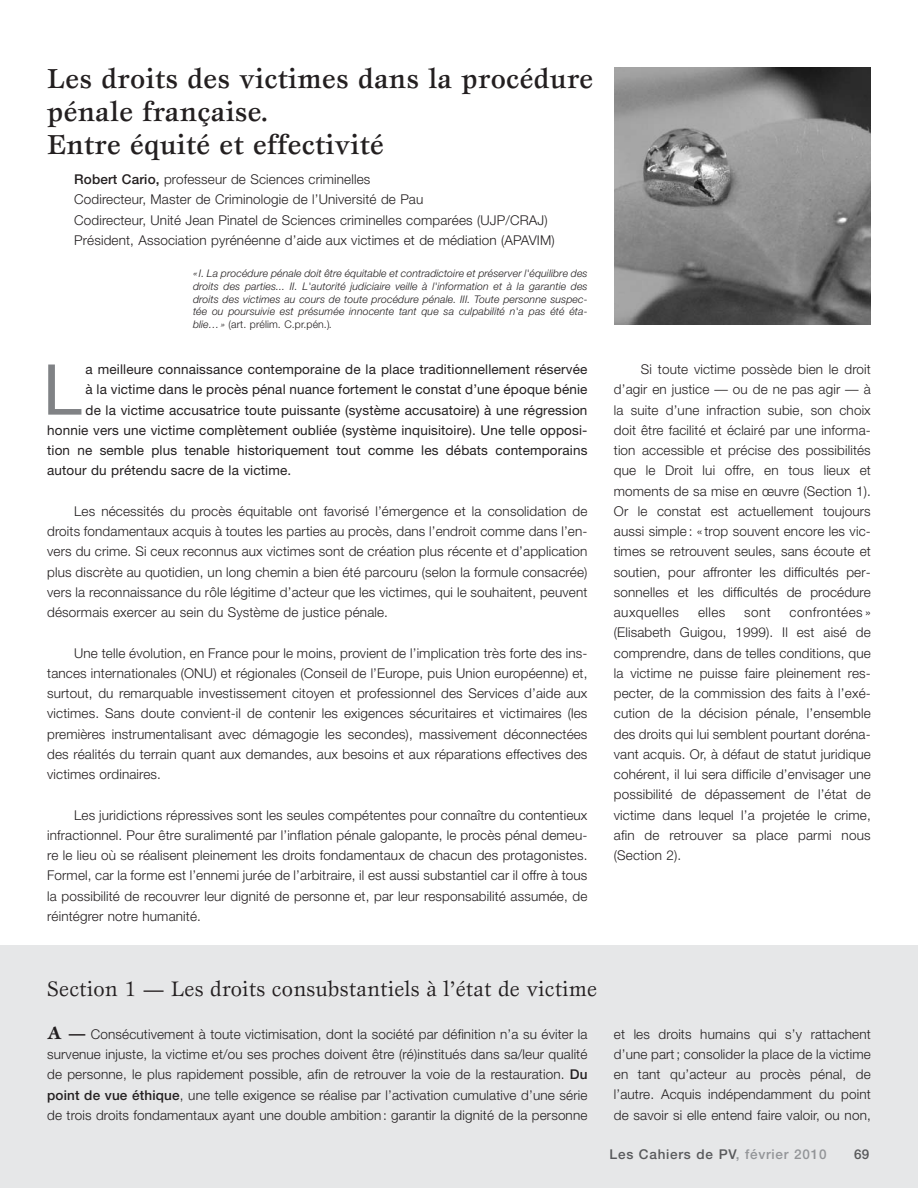
<style>
.page{position:relative;width:918px;height:1188px;background:#fff}
.page>*{position:absolute;margin:0;border:0;box-sizing:border-box;transform-origin:0 0}
.t1{font:70.2px "Helvetica Neue";color:#808285}
.t2{font:500 28.5px/33px "Esprit";letter-spacing:.01em;color:#231f20}
.t3{font:21.75px "Esprit";letter-spacing:.01em;color:#231f20}
.t4{font:300 13.5px/20.2px "Helvetica Neue";letter-spacing:.01em;color:#231f20;text-align:justify}
.t5{font:13.5px "Helvetica Neue";letter-spacing:.01em;color:#231f20}
.t6{font:500 13.5px "Helvetica Neue";letter-spacing:.055em;color:#58595b}
.t7{font:italic 300 10.5px/12.6px "Helvetica Neue";letter-spacing:.01em;color:#231f20;text-align:justify}
.s1{font-weight:500}
.s2{font-style:normal}
.s3{font-family:"Esprit";font-weight:700;font-size:18px}
.s4{color:#939598}
</style>
<div class="page">
<div style="left:0;top:945px;width:918px;height:243px;background:#e6e7e8"></div>
<img style="left:614px;top:68px;width:257px;height:256px">
<h2 class="t2" style="left:47px;top:65px;width:548px">Les droits des victimes dans la procédure pénale française.<br>Entre équité et effectivité</h2>
<p class="t4" style="left:74px;top:170px;width:482px;text-align:left"><span class="s1">Robert Cario,</span> professeur de Sciences criminelles<br>Codirecteur, Master de Criminologie de l’Université de Pau<br>Codirecteur, Unité Jean Pinatel de Sciences criminelles comparées (UJP/CRAJ)<br>Président, Association pyrénéenne d’aide aux victimes et de médiation (APAVIM)</p>
<p class="t7" style="left:193px;top:268px;width:396px">«I. La procédure pénale doit être équitable et contradictoire et préserver l'équilibre des droits des parties... II. L'autorité judiciaire veille à l'information et à la garantie des droits des victimes au cours de toute procédure pénale. III. Toute personne suspec&shy;tée ou poursuivie est présumée innocente tant que sa culpabilité n'a pas été éta&shy;blie…» <span class="s2">(art. prélim. C.pr.pén.)</span>.</p>
<h1 class="t1" style="left:43px;top:365px;width:41px">L</h1>
<p class="t5" style="left:86px;top:364px;width:503px">a meilleure connaissance contemporaine de la place traditionnellement réservée</p>
<p class="t5" style="left:86px;top:385px;width:503px">à la victime dans le procès pénal nuance fortement le constat d’une époque bénie</p>
<p class="t5" style="left:86px;top:405px;width:503px">de la victime accusatrice toute puissante (système accusatoire) à une régression</p>
<p class="t5" style="left:47px;top:425px;width:542px">honnie vers une victime complètement oubliée (système inquisitoire). Une telle opposi-</p>
<p class="t5" style="left:47px;top:445px;width:542px">tion ne semble plus tenable historiquement tout comme les débats contemporains</p>
<p class="t5" style="left:47px;top:466px;width:245px">autour du prétendu sacre de la victime.</p>
<p class="t4" style="left:47px;top:502px;width:542px;text-indent:27px">Les nécessités du procès équitable ont favorisé l’émergence et la consolidation de droits fondamentaux acquis à toutes les parties au procès, dans l’endroit comme dans l’en&shy;vers du crime. Si ceux reconnus aux victimes sont de création plus récente et d’application plus discrète au quotidien, un long chemin a bien été parcouru (selon la formule consacrée) vers la reconnaissance du rôle légitime d’acteur que les victimes, qui le souhaitent, peuvent désormais exercer au sein du Système de justice pénale.</p>
<p class="t4" style="left:47px;top:644px;width:542px;text-indent:27px">Une telle évolution, en France pour le moins, provient de l’implication très forte des ins&shy;tances internationales (ONU) et régionales (Conseil de l’Europe, puis Union européenne) et, surtout, du remarquable investissement citoyen et professionnel des Services d’aide aux victimes. Sans doute convient-il de contenir les exigences sécuritaires et victimaires (les premières instrumentalisant avec démagogie les secondes), massivement déconnectées des réalités du terrain quant aux demandes, aux besoins et aux réparations effectives des victimes ordinaires.</p>
<p class="t4" style="left:47px;top:806px;width:542px;text-indent:27px">Les juridictions répressives sont les seules compétentes pour connaître du contentieux infractionnel. Pour être suralimenté par l’inflation pénale galopante, le procès pénal demeu&shy;re le lieu où se réalisent pleinement les droits fondamentaux de chacun des protagonistes.<br>Formel, car la forme est l’ennemi jurée de l’arbitraire, il est aussi substantiel car il offre à tous la possibilité de recouvrer leur dignité de personne et, par leur responsabilité assumée, de réintégrer notre humanité.</p>
<p class="t4" style="left:614px;top:360px;width:258px;text-indent:27px">Si toute victime possède bien le droit d’agir en justice — ou de ne pas agir — à la suite d’une infraction subie, son choix doit être facilité et éclairé par une informa&shy;tion accessible et précise des possibilités que le Droit lui offre, en tous lieux et moments de sa mise en œuvre (Section 1).<br>Or le constat est actuellement toujours aussi simple: «trop souvent encore les vic&shy;times se retrouvent seules, sans écoute et soutien, pour affronter les difficultés per&shy;sonnelles et les difficultés de procédure auxquelles</p>
<p class="t4" style="left:614px;top:603px;width:258px;text-indent:176px">confrontées » (Elisabeth Guigou, 1999). Il est aisé de comprendre, dans de telles conditions, que la victime ne puisse faire pleinement res&shy;pecter, de la commission des faits à l’exé&shy;cution de la décision pénale, l’ensemble des droits qui lui semblent pourtant doréna&shy;vant acquis. Or, à défaut de statut juridique cohérent, il lui sera difficile d’envisager une possibilité de dépassement de l’état de victime dans lequel l’a projetée le crime, afin de retrouver sa place parmi nous (Section 2).</p>
<p class="t4" style="left:698px;top:603px;width:29px">elles</p>
<p class="t4" style="left:744px;top:603px;width:28px">sont</p>
<h3 class="t3" style="left:47px;top:980px;width:552px">Section 1 — Les droits consubstantiels à l’état de victime</h3>
<p class="t4" style="left:47px;top:1025px;width:542px"><span class="s3">A —</span> Consécutivement à toute victimisation, dont la société par définition n’a su éviter la survenue injuste, la victime et/ou ses proches doivent être (ré)institués dans sa/leur qualité de personne, le plus rapidement possible, afin de retrouver la voie de la restauration. <span class="s1">Du point de vue éthique</span>, une telle exigence se réalise par l’activation cumulative d’une série de trois droits fondamentaux ayant une double ambition: garantir la dignité de la personne</p>
<p class="t4" style="left:614px;top:1025px;width:258px">et les droits humains qui s’y rattachent d’une part; consolider la place de la victime en tant qu’acteur au procès pénal, de l’autre. Acquis indépendamment du point de savoir si elle entend faire valoir, ou non,</p>
<p class="t6" style="left:610px;top:1149px;width:218px">Les Cahiers de PV<span class="s4">, février 2010</span></p>
<p class="t6" style="left:854px;top:1149px;width:17px">69</p>
</div>
